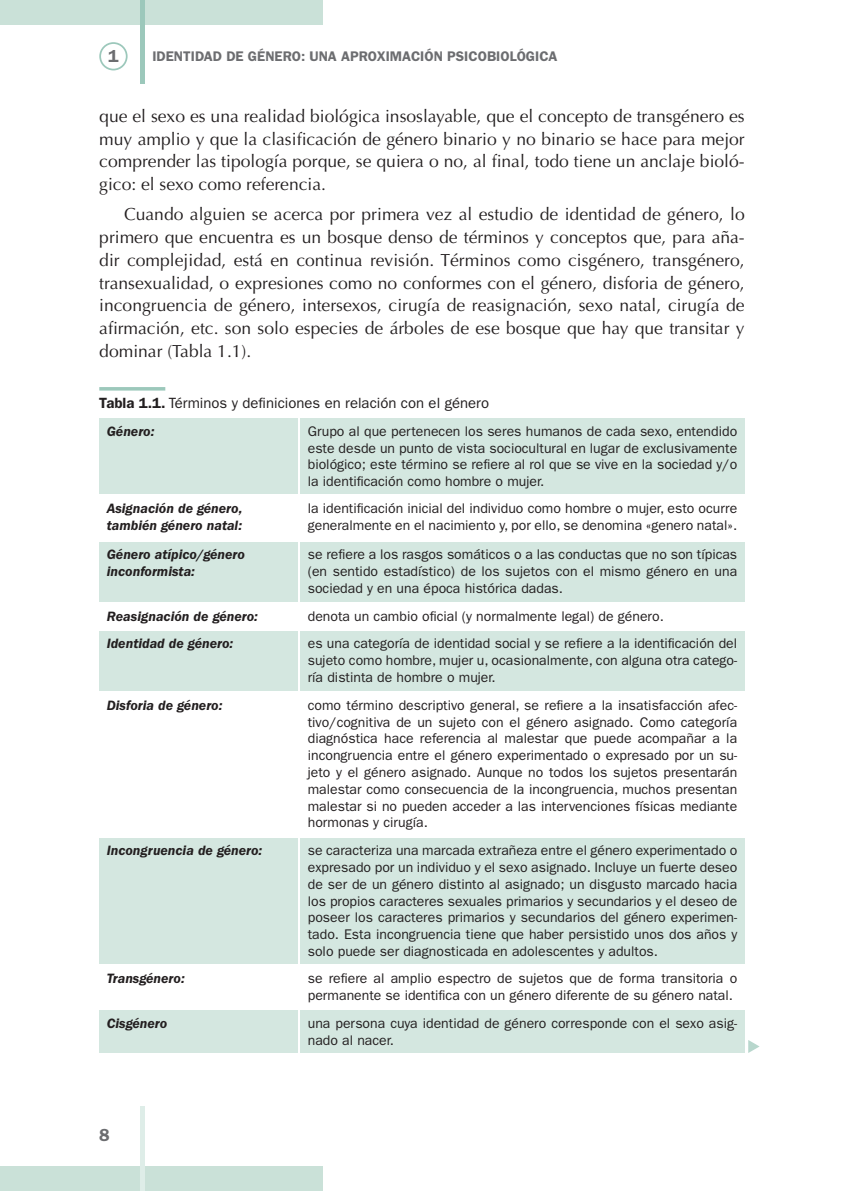
<style>
.page{position:relative;width:844px;height:1191px;background:#fff}
.page>*{position:absolute;margin:0;border:0;box-sizing:border-box;transform-origin:0 0}
.t1{font:17.5px/22.8px "Optima";color:#231f20;text-align:justify}
.t2{font:600 17.5px "ITC Franklin Gothic Std";color:#6c6d70}
.t3{font:14.88px "ITC Franklin Gothic Std";color:#231f20}
.t4{font:14px/16.8px "ITC Franklin Gothic Std";color:#231f20}
.t5{font:italic 600 14px/16.8px "ITC Franklin Gothic Std";color:#231f20}
.t6{font:600 14px "ITC Franklin Gothic Std";color:#6c6d70}
.s1{font-weight:600}
</style>
<div class="page">
<div style="left:0;top:1166px;width:322px;height:25px;background:#cae1d8"></div>
<div style="left:140px;top:1106px;width:5px;height:85px;background:#deede8"></div>
<div style="left:0;top:0;width:322px;height:25px;background:#cae1d8"></div>
<div style="left:140px;top:0;width:5px;height:84px;background:#9cc8bb"></div>
<div style="left:99px;top:42px;width:28px;height:28px;border:2px solid #9cc8bb;border-radius:50%"></div>
<hr style="left:99px;top:387px;width:66px;height:3px;background:#9cc8bb">
<div style="left:99px;top:419px;width:199px;height:75px;background:#d4e7e0"></div>
<div style="left:99px;top:542px;width:199px;height:59px;background:#d4e7e0"></div>
<div style="left:99px;top:631px;width:199px;height:59px;background:#d4e7e0"></div>
<div style="left:99px;top:838px;width:199px;height:125px;background:#d4e7e0"></div>
<div style="left:99px;top:1010px;width:199px;height:43px;background:#d4e7e0"></div>
<div style="left:300px;top:419px;width:444px;height:75px;background:#d4e7e0"></div>
<div style="left:300px;top:542px;width:444px;height:59px;background:#d4e7e0"></div>
<div style="left:300px;top:631px;width:444px;height:59px;background:#d4e7e0"></div>
<div style="left:300px;top:838px;width:444px;height:125px;background:#d4e7e0"></div>
<div style="left:300px;top:1010px;width:444px;height:43px;background:#d4e7e0"></div>
<svg style="left:748px;top:1040px;width:11px;height:13px"></svg>
<p class="t2" style="left:108px;top:46px;width:12px">1</p>
<p class="t6" style="left:152px;top:48px;width:406px">IDENTIDAD DE GÉNERO: UNA APROXIMACIÓN PSICOBIOLÓGICA</p>
<p class="t1" style="left:99px;top:105px;width:646px">que el sexo es una realidad biológica insoslayable, que el concepto de transgénero es muy amplio y que la clasificación de género binario y no binario se hace para mejor comprender las tipología porque, se quiera o no, al final, todo tiene un anclaje bioló&shy;gico: el sexo como referencia.</p>
<p class="t1" style="left:99px;top:203px;width:646px;text-indent:25px">Cuando alguien se acerca por primera vez al estudio de identidad de género, lo primero que encuentra es un bosque denso de términos y conceptos que, para aña&shy;dir complejidad, está en continua revisión. Términos como cisgénero, transgénero, transexualidad, o expresiones como no conformes con el género, disforia de género, incongruencia de género, intersexos, cirugía de reasignación, sexo natal, cirugía de afirmación, etc. son solo especies de árboles de ese bosque que hay que transitar y dominar (Tabla 1.1).</p>
<p class="t3" style="left:99px;top:394px;width:391px"><span class="s1">Tabla 1.1.</span> Términos y definiciones en relación con el género</p>
<p class="t5" style="left:107px;top:423px;width:49px">Género:</p>
<p class="t4" style="left:308px;top:423px;width:431px;text-align:justify">Grupo al que pertenecen los seres humanos de cada sexo, entendido este desde un punto de vista sociocultural en lugar de exclusivamente biológico; este término se refiere al rol que se vive en la sociedad y/o la identificación como hombre o mujer.</p>
<p class="t4" style="left:308px;top:500px;width:431px">la identificación inicial del individuo como hombre o mujer, esto ocurre generalmente en el nacimiento y, por ello, se denomina «genero natal».</p>
<p class="t4" style="left:308px;top:546px;width:431px;text-align:justify">se refiere a los rasgos somáticos o a las conductas que no son típicas (en sentido estadístico) de los sujetos con el mismo género en una sociedad y en una época histórica dadas.</p>
<p class="t4" style="left:308px;top:602px;width:431px;line-height:27.3px">denota un cambio oficial (y normalmente legal) de género.<br>es una categoría de identidad social y se refiere a la identificación del</p>
<p class="t4" style="left:308px;top:652px;width:431px">sujeto como hombre, mujer u, ocasionalmente, con alguna otra catego&shy;ría distinta de hombre o mujer.</p>
<p class="t4" style="left:308px;top:697px;width:431px;text-align:justify">como término descriptivo general, se refiere a la insatisfacción afec&shy;tivo/cognitiva de un sujeto con el género asignado. Como categoría diagnóstica hace referencia al malestar que puede acompañar a la incongruencia entre el género experimentado o expresado por un su&shy;jeto y el género asignado. Aunque no todos los sujetos presentarán malestar como consecuencia de la incongruencia, muchos presentan malestar si no pueden acceder a las intervenciones físicas mediante hormonas y cirugía.</p>
<p class="t4" style="left:308px;top:842px;width:431px;text-align:justify">se caracteriza una marcada extrañeza entre el género experimentado o expresado por un individuo y el sexo asignado. Incluye un fuerte deseo de ser de un género distinto al asignado; un disgusto marcado hacia los propios caracteres sexuales primarios y secundarios y el deseo de poseer los caracteres primarios y secundarios del género experimen&shy;tado. Esta incongruencia tiene que haber persistido unos dos años y solo puede ser diagnosticada en adolescentes y adultos.</p>
<p class="t4" style="left:308px;top:970px;width:431px">se refiere al amplio espectro de sujetos que de forma transitoria o permanente se identifica con un género diferente de su género natal.</p>
<p class="t4" style="left:308px;top:1014px;width:431px">una persona cuya identidad de género corresponde con el sexo asig&shy;nado al nacer.</p>
<p class="t5" style="left:107px;top:500px;width:137px">Asignación de género, también género natal:</p>
<p class="t5" style="left:107px;top:546px;width:140px">Género atípico/género inconformista:</p>
<p class="t5" style="left:107px;top:603px;width:153px;line-height:27.3px">Reasignación de género:<br>Identidad de género:</p>
<p class="t5" style="left:107px;top:697px;width:117px">Disforia de género:</p>
<p class="t5" style="left:107px;top:842px;width:157px">Incongruencia de género:</p>
<p class="t5" style="left:107px;top:970px;width:79px">Transgénero:</p>
<p class="t5" style="left:107px;top:1015px;width:62px">Cisgénero</p>
<p class="t2" style="left:99px;top:1124px;width:12px">8</p>
</div>
